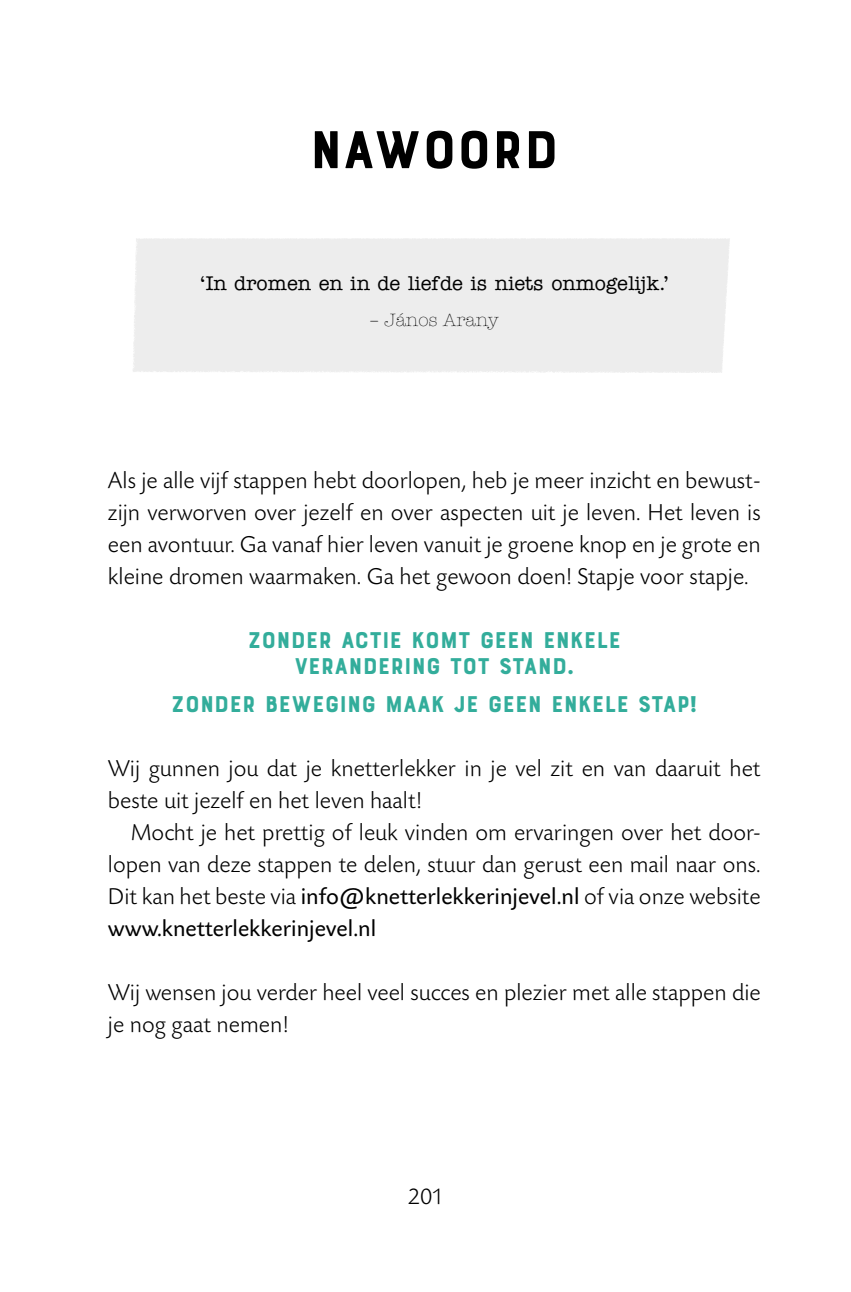
<style>
.page{position:relative;width:851px;height:1292px;background:#fff}
.page>*{position:absolute;margin:0;border:0;box-sizing:border-box;transform-origin:0 0}
.t1{font:56px "Bourton Base";color:#000}
.t2{font:300 24px/32px "Today SBOP";color:#000;text-align:justify}
.t3{font:24px/26px "Bourton Base";color:#33ad9b;text-align:center}
.t4{font:500 20px "American Typewriter Std";color:#000}
.t5{font:300 18px "American Typewriter Std";color:#000}
.s1{font-weight:400}
</style>
<div class="page">
<div style="left:133px;top:238px;width:596px;height:135px;background:#ededed"></div>
<h1 class="t1" style="left:309px;top:115px;width:251px">NAWOORD</h1>
<p class="t4" style="left:199px;top:272px;width:471px">‘In dromen en in de liefde is niets onmogelijk.’</p>
<p class="t5" style="left:369px;top:310px;width:130px">– János Arany</p>
<p class="t2" style="left:108px;top:465px;width:654px">Als je alle vijf stappen hebt doorlopen, heb je meer inzicht en bewust&shy;zijn verworven over jezelf en over aspecten uit je leven. Het leven is een avontuur. Ga vanaf hier leven vanuit je groene knop en je grote en kleine dromen waarmaken. Ga het gewoon doen! Stapje voor stapje.</p>
<p class="t3" style="left:247px;top:628px;width:375px">ZONDER ACTIE KOMT GEEN ENKELE<br>VERANDERING TOT STAND.</p>
<p class="t3" style="left:171px;top:692px;width:528px">ZONDER BEWEGING MAAK JE GEEN ENKELE STAP!</p>
<p class="t2" style="left:108px;top:753px;width:653px">Wij gunnen jou dat je knetterlekker in je vel zit en van daaruit het beste uit jezelf en het leven haalt!</p>
<p class="t2" style="left:108px;top:817px;width:653px;text-indent:23px">Mocht je het prettig of leuk vinden om ervaringen over het door&shy;lopen van deze stappen te delen, stuur dan gerust een mail naar ons.<br>Dit kan het beste via <span class="s1">info@knetterlekkerinjevel.nl</span> of via onze website <span class="s1">www.knetterlekkerinjevel.nl</span></p>
<p class="t2" style="left:108px;top:977px;width:653px">Wij wensen jou verder heel veel succes en plezier met alle stappen die je nog gaat nemen!</p>
<p class="t2" style="left:408px;top:1181px;width:37px">201</p>
</div>
